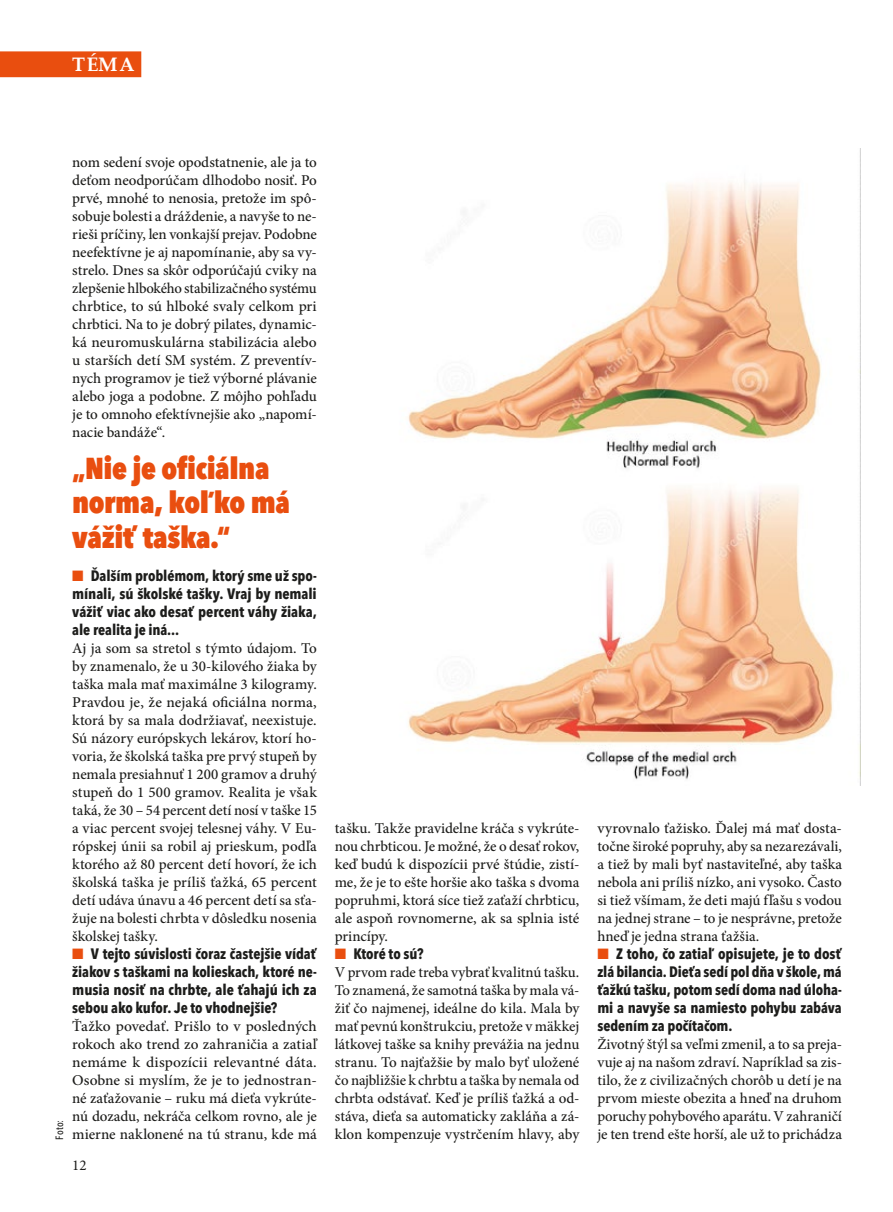
<style>
.page{position:relative;width:893px;height:1212px;background:#fff}
.page>*{position:absolute;margin:0;border:0;box-sizing:border-box;transform-origin:0 0}
.t1{font:800 condensed 30px/34.5px "Avenir Next LT Pro";letter-spacing:-.01em;color:#e94e0f}
.t2{font:700 19.5px "Palatino Linotype";color:#fff}
.t3{font:500 15px/18px "Minion Pro";letter-spacing:-.005em;color:#1d1d1b;text-align:justify}
.t4{font:700 condensed 15px/18px "Avenir Next LT Pro";letter-spacing:-.005em;color:#1d1d1b;text-align:justify}
.t5{font:15px "Minion Pro";color:#1d1d1b}
.t6{font:500 condensed 10.5px "Avenir Next LT Pro";color:#1d1d1b}
.s1{color:#e94e0f}
</style>
<div class="page">
<img style="left:407px;top:149px;width:454px;height:637px">
<div style="left:0;top:51px;width:141px;height:26px;background:#e94e0f"></div>
<h2 class="t2" style="left:72px;top:51px;width:64px">téma</h2>
<p class="t6" style="left:53px;top:1140px;width:21px;rotate:-90deg">Foto:</p>
<p class="t3" style="left:72px;top:153px;width:246px">nom sedení svoje opodstatnenie, ale ja to deťom neodporúčam dlhodobo nosiť. Po prvé, mnohé to nenosia, pretože im spô&shy;sobuje bolesti a dráždenie, a navyše to ne&shy;rieši príčiny, len vonkajší prejav. Podobne neefektívne je aj napomínanie, aby sa vy&shy;strelo. Dnes sa skôr odporúčajú cviky na zlepšenie hlbokého stabilizačného systému chrbtice, to sú hlboké svaly celkom pri chrbtici. Na to je dobrý pilates, dynamic&shy;ká neuromuskulárna stabilizácia alebo u starších detí SM systém. Z preventív&shy;nych programov je tiež výborné plávanie alebo joga a podobne. Z môjho pohľadu je to omnoho efektívnejšie ako „napomí&shy;nacie bandáže“.</p>
<h1 class="t1" style="left:72px;top:450px;width:220px">„Nie je oficiálna norma, koľko má vážiť taška.“</h1>
<p class="t4" style="left:72px;top:566px;width:246px"><span class="s1">■</span> Ďalším problémom, ktorý sme už spo&shy;mínali, sú školské tašky. Vraj by nemali vážiť viac ako desať percent váhy žiaka, ale realita je iná...</p>
<p class="t3" style="left:72px;top:639px;width:246px">Aj ja som sa stretol s týmto údajom. To by znamenalo, že u 30-kilového žiaka by taška mala mať maximálne 3 kilogramy.<br>Pravdou je, že nejaká oficiálna norma, ktorá by sa mala dodržiavať, neexistuje.<br>Sú názory európskych lekárov, ktorí ho&shy;voria, že školská taška pre prvý stupeň by nemala presiahnuť 1 200 gramov a druhý stupeň do 1 500 gramov. Realita je však taká, že 30 – 54 percent detí nosí v taške 15 a viac percent svojej telesnej váhy. V Eu&shy;rópskej únii sa robil aj prieskum, podľa ktorého až 80 percent detí hovorí, že ich školská taška je príliš ťažká, 65 percent detí udáva únavu a 46 percent detí sa sťa&shy;žuje na bolesti chrbta v dôsledku nosenia školskej tašky.</p>
<p class="t4" style="left:72px;top:944px;width:246px"><span class="s1">■</span> V tejto súvislosti čoraz častejšie vídať žiakov s taškami na kolieskach, ktoré ne&shy;musia nosiť na chrbte, ale ťahajú ich za sebou ako kufor. Je to vhodnejšie?</p>
<p class="t3" style="left:72px;top:1017px;width:246px">Ťažko povedať. Prišlo to v posledných rokoch ako trend zo zahraničia a zatiaľ nemáme k dispozícii relevantné dáta.<br>Osobne si myslím, že je to jednostran&shy;né zaťažovanie – ruku má dieťa vykrúte&shy;nú dozadu, nekráča celkom rovno, ale je mierne naklonené na tú stranu, kde má</p>
<p class="t5" style="left:72px;top:1155px;width:16px">12</p>
<p class="t3" style="left:335px;top:819px;width:246px">tašku. Takže pravidelne kráča s vykrúte&shy;nou chrbticou. Je možné, že o desať rokov, keď budú k dispozícii prvé štúdie, zistí&shy;me, že je to ešte horšie ako taška s dvoma popruhmi, ktorá síce tiež zaťaží chrbticu, ale aspoň rovnomerne, ak sa splnia isté princípy.</p>
<p class="t4" style="left:335px;top:944px;width:90px"><span class="s1">■</span> Ktoré to sú?</p>
<p class="t3" style="left:335px;top:963px;width:246px">V prvom rade treba vybrať kvalitnú tašku.<br>To znamená, že samotná taška by mala vá&shy;žiť čo najmenej, ideálne do kila. Mala by mať pevnú konštrukciu, pretože v mäkkej látkovej taške sa knihy prevážia na jednu stranu. To najťažšie by malo byť uložené čo najbližšie k chrbtu a taška by nemala od chrbta odstávať. Keď je príliš ťažká a od&shy;stáva, dieťa sa automaticky zakláňa a zá&shy;klon kompenzuje vystrčením hlavy, aby</p>
<p class="t3" style="left:597px;top:819px;width:246px">vyrovnalo ťažisko. Ďalej má mať dosta&shy;točne široké popruhy, aby sa nezarezávali, a tiež by mali byť nastaviteľné, aby taška nebola ani príliš nízko, ani vysoko. Často si tiež všímam, že deti majú fľašu s vodou na jednej strane – to je nesprávne, pretože hneď je jedna strana ťažšia.</p>
<p class="t4" style="left:597px;top:944px;width:246px"><span class="s1">■</span> Z toho, čo zatiaľ opisujete, je to dosť zlá bilancia. Dieťa sedí pol dňa v škole, má ťažkú tašku, potom sedí doma nad úloha&shy;mi a navyše sa namiesto pohybu zabáva sedením za počítačom.</p>
<p class="t3" style="left:597px;top:1035px;width:246px">Životný štýl sa veľmi zmenil, a to sa preja&shy;vuje aj na našom zdraví. Napríklad sa zis&shy;tilo, že z civilizačných chorôb u detí je na prvom mieste obezita a hneď na druhom poruchy pohybového aparátu. V zahraničí je ten trend ešte horší, ale už to prichádza</p>
</div>
